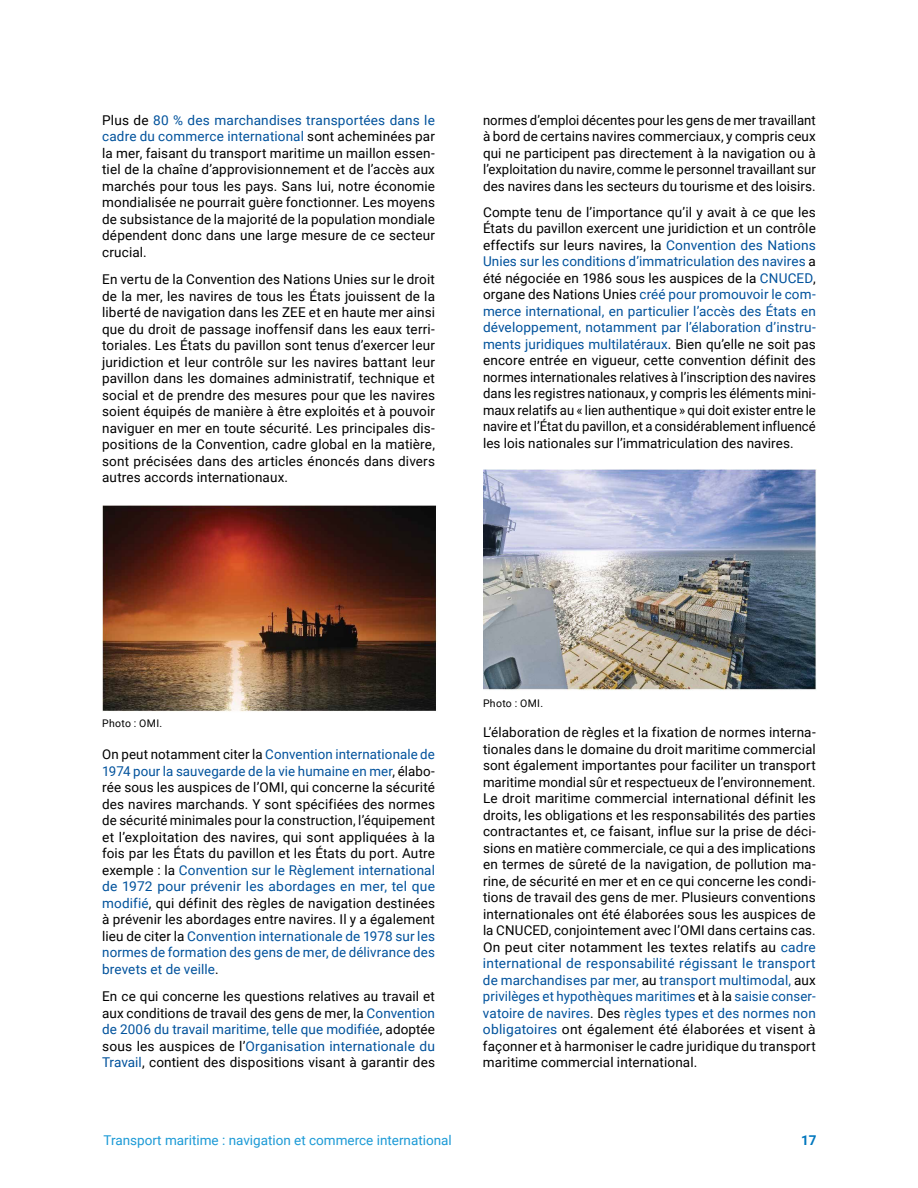
<style>
.page{position:relative;width:918px;height:1188px;background:#fff}
.page>*{position:absolute;margin:0;border:0;box-sizing:border-box;transform-origin:0 0}
.t1{font:13.5px/16.5px "Roboto";letter-spacing:.01em;color:#000;text-align:justify}
.t2{font:13.5px "Roboto";color:#1c9ad6}
.t3{font:700 13.5px "Roboto";color:#0077be}
.t4{font:10.5px "Roboto";letter-spacing:.03em;color:#000}
.s1{color:#00529c}
</style>
<div class="page">
<img style="left:102px;top:505px;width:335px;height:207px">
<img style="left:483px;top:469px;width:333px;height:221px">
<p class="t1" style="left:102px;top:111px;width:334px">Plus de <span class="s1">80 % des marchandises transportées dans le cadre du commerce international</span> sont acheminées par la mer, faisant du transport maritime un maillon essen&shy;tiel de la chaîne d’approvisionnement et de l’accès aux marchés pour tous les pays. Sans lui, notre économie mondialisée ne pourrait guère fonctionner. Les moyens de subsistance de la majorité de la population mondiale dépendent donc dans une large mesure de ce secteur crucial.</p>
<p class="t1" style="left:102px;top:271px;width:334px">En vertu de la Convention des Nations Unies sur le droit de la mer, les navires de tous les États jouissent de la liberté de navigation dans les ZEE et en haute mer ainsi que du droit de passage inoffensif dans les eaux terri&shy;toriales. Les États du pavillon sont tenus d’exercer leur juridiction et leur contrôle sur les navires battant leur pavillon dans les domaines administratif, technique et social et de prendre des mesures pour que les navires soient équipés de manière à être exploités et à pouvoir naviguer en mer en toute sécurité. Les principales dis&shy;positions de la Convention, cadre global en la matière, sont précisées dans des articles énoncés dans divers autres accords internationaux.</p>
<p class="t1" style="left:483px;top:111px;width:334px">normes d’emploi décentes pour les gens de mer travaillant à bord de certains navires commerciaux, y compris ceux qui ne participent pas directement à la navigation ou à l’exploitation du navire, comme le personnel travaillant sur des navires dans les secteurs du tourisme et des loisirs.</p>
<p class="t1" style="left:483px;top:203px;width:334px">Compte tenu de l’importance qu’il y avait à ce que les États du pavillon exercent une juridiction et un contrôle effectifs sur leurs navires, la <span class="s1">Convention des Nations Unies sur les conditions d’immatriculation des navires</span> a été négociée en 1986 sous les auspices de la <span class="s1">CNUCED</span>, organe des Nations Unies <span class="s1">créé pour promouvoir le com&shy;merce international, en particulier l’accès des États en développement, notamment par l’élaboration d’instru&shy;ments juridiques multilatéraux</span>. Bien qu’elle ne soit pas encore entrée en vigueur, cette convention définit des normes internationales relatives à l’inscription des navires dans les registres nationaux, y compris les éléments mini&shy;maux relatifs au « lien authentique » qui doit exister entre le navire et l’État du pavillon, et a considérablement influencé les lois nationales sur l’immatriculation des navires.</p>
<p class="t4" style="left:102px;top:716px;width:62px">Photo : OMI.</p>
<p class="t1" style="left:102px;top:746px;width:334px">On peut notamment citer la <span class="s1">Convention internationale de 1974 pour la sauvegarde de la vie humaine en mer</span>, élabo&shy;rée sous les auspices de l’OMI, qui concerne la sécurité des navires marchands. Y sont spécifiées des normes de sécurité minimales pour la construction, l’équipement et l’exploitation des navires, qui sont appliquées à la fois par les États du pavillon et les États du port. Autre exemple : la <span class="s1">Convention sur le Règlement international de 1972 pour prévenir les abordages en mer, tel que modifié</span>, qui définit des règles de navigation destinées à prévenir les abordages entre navires. Il y a également lieu de citer la <span class="s1">Convention internationale de 1978 sur les normes de formation des gens de mer, de délivrance des brevets et de veille</span>.</p>
<p class="t1" style="left:102px;top:988px;width:334px">En ce qui concerne les questions relatives au travail et aux conditions de travail des gens de mer, la <span class="s1">Convention de 2006 du travail maritime, telle que modifiée</span>, adoptée sous les auspices de l’<span class="s1">Organisation internationale du Travail</span>, contient des dispositions visant à garantir des</p>
<p class="t4" style="left:483px;top:696px;width:62px">Photo : OMI.</p>
<p class="t1" style="left:483px;top:724px;width:334px">L’élaboration de règles et la fixation de normes interna&shy;tionales dans le domaine du droit maritime commercial sont également importantes pour faciliter un transport maritime mondial sûr et respectueux de l’environnement.<br>Le droit maritime commercial international définit les droits, les obligations et les responsabilités des parties contractantes et, ce faisant, influe sur la prise de déci&shy;sions en matière commerciale, ce qui a des implications en termes de sûreté de la navigation, de pollution ma&shy;rine, de sécurité en mer et en ce qui concerne les condi&shy;tions de travail des gens de mer. Plusieurs conventions internationales ont été élaborées sous les auspices de la CNUCED, conjointement avec l’OMI dans certains cas.<br>On peut citer notamment les textes relatifs au <span class="s1">cadre international de responsabilité régissant le transport de marchandises par mer,</span> au <span class="s1">transport multimodal,</span> aux <span class="s1">privilèges et hypothèques maritimes</span> et à la <span class="s1">saisie conser&shy;vatoire de navires</span>. Des <span class="s1">règles types et des normes non obligatoires</span> ont également été élaborées et visent à façonner et à harmoniser le cadre juridique du transport maritime commercial international.</p>
<p class="t2" style="left:103px;top:1130px;width:350px">Transport maritime : navigation et commerce international</p>
<p class="t3" style="left:801px;top:1130px;width:17px">17</p>
</div>
